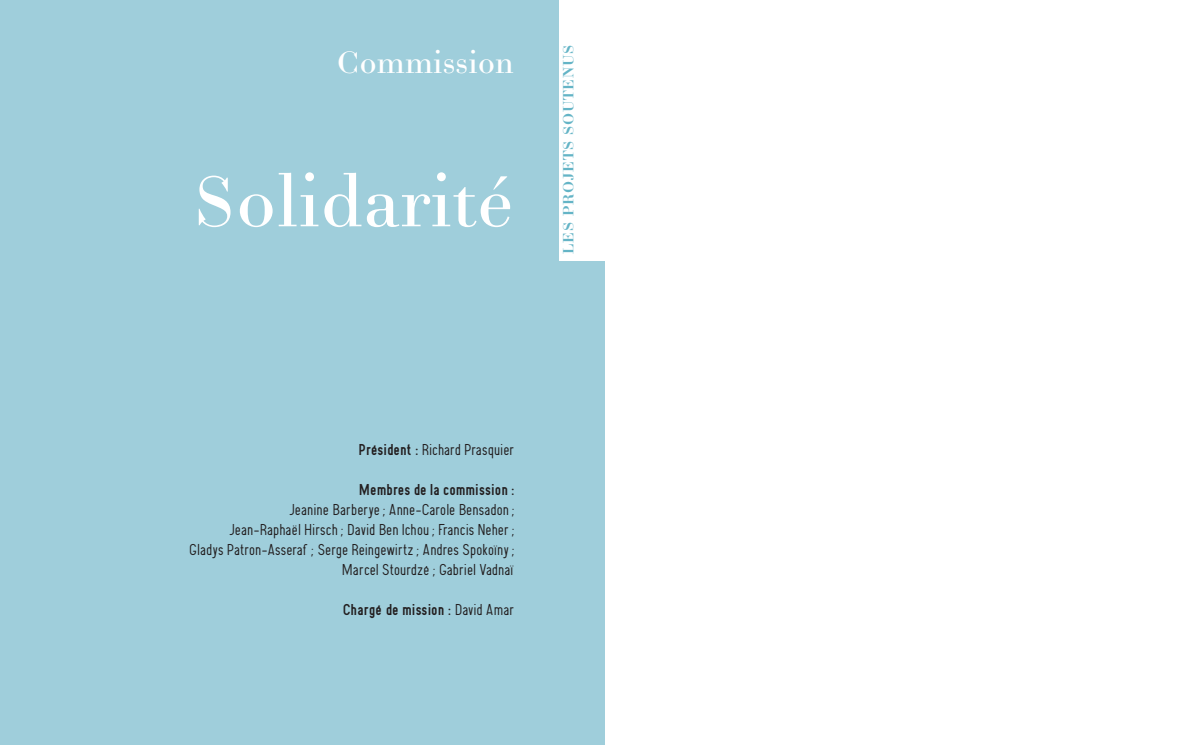
<style>
.page{position:relative;width:1177px;height:745px;background:#fff}
.page>*{position:absolute;margin:0;border:0;box-sizing:border-box;transform-origin:0 0}
.t1{font:72.5px "Didot Elder";color:#fff}
.t2{font:31.25px "Didot Elder";color:#fff}
.t3{font:15px/20px "Normale Legere";letter-spacing:.075em;color:#231f20;text-align:right}
.t4{font:15px "Normale Grasse";letter-spacing:.075em;color:#231f20}
.t5{font:700 15px "Didot Elder";letter-spacing:.05em;color:#64b4c6}
.s1{font-family:"Normale Grasse"}
.s2{font-family:"Normale Legere"}
</style>
<div class="page">
<div style="left:0;top:0;width:558px;height:744px;background:#9fcedb"></div>
<div style="left:558px;top:260px;width:46px;height:484px;background:#9fcedb"></div>
<p class="t2" style="left:337px;top:52px;width:179px">Commission</p>
<p class="t1" style="left:193px;top:176px;width:322px">Solidarité</p>
<p class="t5" style="left:563px;top:254px;width:211px;rotate:-90deg">LES PROJETS SOUTENUS</p>
<p class="t3" style="left:359px;top:440px;width:156px"><span class="s1">Président :</span> Richard Prasquier</p>
<p class="t3" style="left:190px;top:480px;width:325px"><span class="s1">Membres de la commission :<br></span>Jeanine Barberye ; Anne-Carole Bensadon ;<br>Jean-Raphaël Hirsch ; David Ben Ichou ; Francis Neher ;<br>Gladys Patron-Asseraf ; Serge Reingewirtz ; Andres Spokoïny ; Marcel Stourdzé ; Gabriel Vadnaï</p>
<p class="t4" style="left:343px;top:603px;width:172px">Chargé de mission : <span class="s2">David Amar</span></p>
</div>
